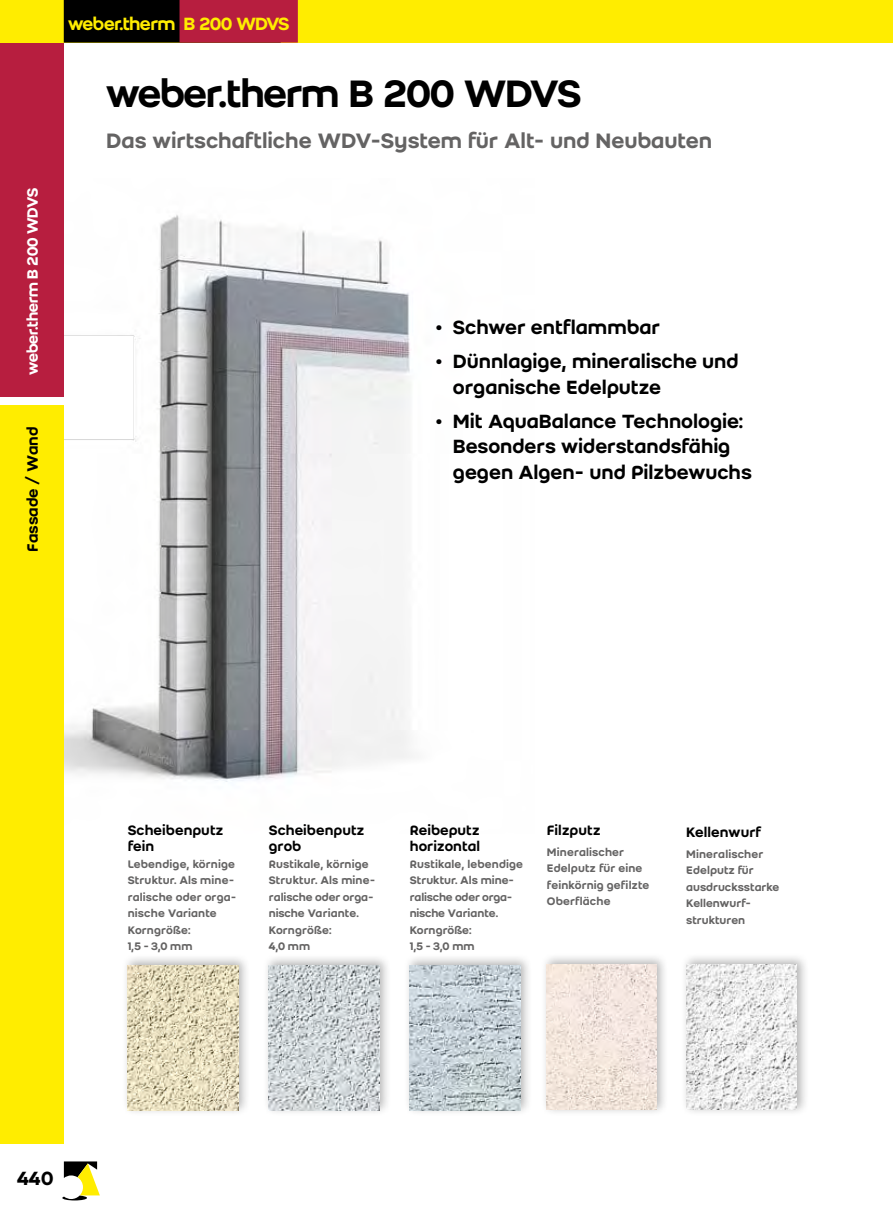
<style>
.page{position:relative;width:893px;height:1212px;background:#fff}
.page>*{position:absolute;margin:0;border:0;box-sizing:border-box;transform-origin:0 0}
.t1{font:42px "Weber Name";letter-spacing:-.015em;color:#000}
.t2{font:500 22.95px "Weber";letter-spacing:-.005em;color:#646363}
.t3{font:500 21px/25.5px "Weber";letter-spacing:-.005em;color:#000}
.t4{font:19.5px "Weber Name";letter-spacing:-.02em;color:#ffed00}
.t5{font:16.5px "Weber Name";letter-spacing:-.005em;color:#fff}
.t6{font:500 16.5px "Weber";color:#000}
.t7{font:500 15px/16.5px "Weber";color:#000}
.t8{font:500 12px/16.5px "Weber";letter-spacing:.005em;color:#646363}
</style>
<div class="page">
<img style="left:57px;top:214px;width:356px;height:568px">
<div style="left:0;top:27px;width:64px;height:369px;background:#b71e3f"></div>
<div style="left:0;top:405px;width:64px;height:738px;background:#ffed00"></div>
<div style="left:0;top:0;width:893px;height:43px;background:#ffed00"></div>
<div style="left:64px;top:0;width:217px;height:43px;background:#000"></div>
<div style="left:180px;top:0;width:118px;height:43px;background:#b71e3f"></div>
<div style="left:404px;top:953px;width:129px;height:163px;background:#000;opacity:.3"></div>
<img style="left:410px;top:965px;width:110px;height:145px">
<div style="left:263px;top:953px;width:129px;height:163px;background:#000;opacity:.3"></div>
<img style="left:269px;top:965px;width:110px;height:145px">
<div style="left:122px;top:953px;width:129px;height:163px;background:#000;opacity:.3"></div>
<img style="left:128px;top:965px;width:110px;height:145px">
<div style="left:540px;top:953px;width:129px;height:163px;background:#000;opacity:.3"></div>
<img style="left:546px;top:965px;width:111px;height:145px">
<div style="left:680px;top:953px;width:129px;height:163px;background:#000;opacity:.3"></div>
<img style="left:686px;top:965px;width:111px;height:145px">
<svg style="left:62px;top:1161px;width:38px;height:39px"></svg>
<h3 class="t5" style="left:23px;top:375px;width:188px;rotate:-90deg">weber.therm B 200 WDVS</h3>
<h3 class="t6" style="left:23px;top:552px;width:127px;rotate:-90deg">Fassade / Wand</h3>
<h3 class="t4" style="left:68px;top:12px;width:223px">weber.therm B 200 WDVS</h3>
<h1 class="t1" style="left:106px;top:68px;width:476px">weber.therm B 200 WDVS</h1>
<h2 class="t2" style="left:106px;top:127px;width:608px">Das wirtschaftliche WDV-System für Alt- und Neubauten</h2>
<h3 class="t3" style="left:436px;top:314px;width:226px">• Schwer entflammbar</h3>
<h3 class="t3" style="left:453px;top:348px;width:287px;text-indent:-17px">• Dünnlagige, mineralische und organische Edelputze</h3>
<h3 class="t3" style="left:453px;top:408px;width:300px;text-indent:-17px">• Mit AquaBalance Technologie:<br>Besonders widerstandsfähig gegen Algen- und Pilzbewuchs</h3>
<p class="t7" style="left:128px;top:821px;width:97px">Scheibenputz fein</p>
<p class="t8" style="left:128px;top:855px;width:110px">Lebendige, körnige<br>Struktur. Als mine&shy;ralische oder orga&shy;nische Variante<br>Korngröße:<br>1,5 - 3,0 mm</p>
<p class="t7" style="left:269px;top:821px;width:97px">Scheibenputz grob</p>
<p class="t8" style="left:269px;top:855px;width:108px">Rustikale, körnige<br>Struktur. Als mine&shy;ralische oder orga&shy;nische Variante.<br>Korngröße:<br>4,0 mm</p>
<p class="t7" style="left:410px;top:821px;width:72px">Reibeputz horizontal</p>
<p class="t8" style="left:410px;top:855px;width:115px">Rustikale, lebendige<br>Struktur. Als mine&shy;ralische oder orga&shy;nische Variante.<br>Korngröße:<br>1,5 - 3,0 mm</p>
<p class="t7" style="left:547px;top:821px;width:55px">Filzputz</p>
<p class="t8" style="left:547px;top:843px;width:104px">Mineralischer<br>Edelputz für eine feinkörnig gefilzte<br>Oberfläche</p>
<p class="t7" style="left:686px;top:824px;width:76px">Kellenwurf</p>
<p class="t8" style="left:686px;top:845px;width:95px">Mineralischer<br>Edelputz für ausdrucksstarke<br>Kellenwurf&shy;strukturen</p>
<h3 class="t3" style="left:17px;top:1165px;width:38px">440</h3>
</div>
